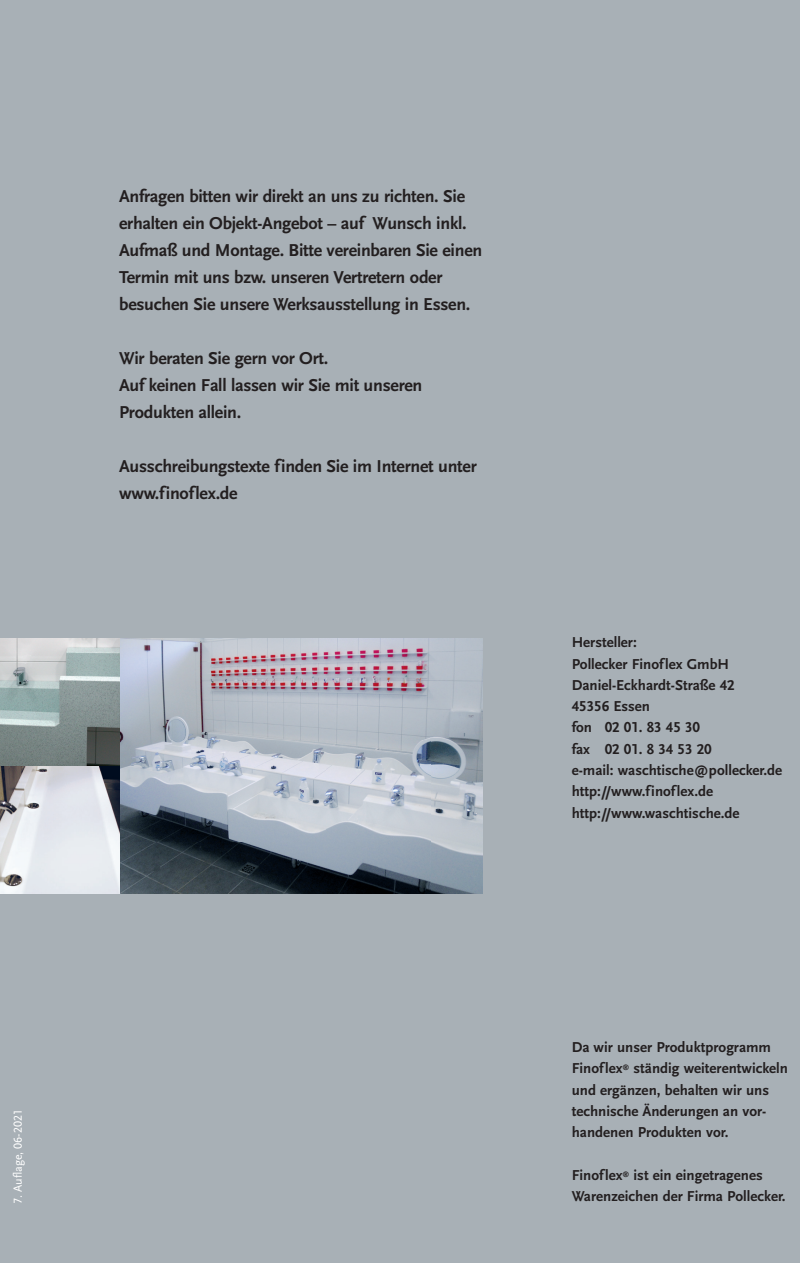
<style>
.page{position:relative;width:800px;height:1263px;background:#fff}
.page>*{position:absolute;margin:0;border:0;box-sizing:border-box;transform-origin:0 0}
.t1{font:700 18px/27px "Scala Sans Pro";letter-spacing:-.015em;color:#231f20}
.t2{font:700 15px/21.3px "Scala Sans Pro";color:#231f20}
.t3{font:700 15px/21.3px "Scala Sans Figures";color:#231f20}
.t4{font:12px "Scala Sans Caps";color:#fff}
.s1{font-family:"Scala Sans Pro"}
.s2{font-family:"Scala Sans Figures"}
</style>
<div class="page">
<div style="left:0;top:0;width:799px;height:1263px;background:#a8b0b6"></div>
<img style="left:120px;top:639px;width:362px;height:255px">
<svg style="left:0;top:639px;width:120px;height:127px;background:#97a2a2"></svg>
<svg style="left:0;top:766px;width:120px;height:128px;background:#d1d4d9"></svg>
<p class="t4" style="left:11px;top:1204px;width:96px;rotate:-90deg">7. <span class="s1">Auflage,</span> 06-2021</p>
<p class="t1" style="left:119px;top:183px;width:364px">Anfragen bitten wir direkt an uns zu richten. Sie erhalten ein Objekt-Angebot – auf Wunsch inkl.<br>Aufmaß und Montage. Bitte vereinbaren Sie einen Termin mit uns bzw. unseren Vertretern oder besuchen Sie unsere Werksausstellung in Essen.</p>
<p class="t1" style="left:119px;top:345px;width:305px">Wir beraten Sie gern vor Ort.<br>Auf keinen Fall lassen wir Sie mit unseren<br>Produkten allein.</p>
<p class="t1" style="left:119px;top:453px;width:359px">Ausschreibungstexte finden Sie im Internet unter www.finoflex.de</p>
<p class="t2" style="left:571px;top:632px;width:164px">Hersteller:<br>Pollecker Finoflex GmbH<br>Daniel-Eckhardt-Straße <span class="s2">42</span></p>
<p class="t3" style="left:571px;top:697px;width:141px">45356 <span class="s1">Essen<br>fon</span> 02 01. 83 45 30 <span class="s1">fax</span> 02 01. 8 34 53 20</p>
<p class="t2" style="left:571px;top:760px;width:212px">e-mail: waschtische@pollecker.de http://www.finoflex.de http://www.waschtische.de</p>
<p class="t2" style="left:571px;top:1036px;width:218px">Da wir unser Produktprogramm<br>Finoflex<sup>®</sup> ständig weiterentwickeln und ergänzen, behalten wir uns technische Änderungen an vor&shy;handenen Produkten vor.</p>
<p class="t2" style="left:571px;top:1164px;width:192px">Finoflex<sup>®</sup> ist ein eingetragenes</p>
<p class="t2" style="left:571px;top:1186px;width:215px">Warenzeichen der Firma Pollecker.</p>
</div>
